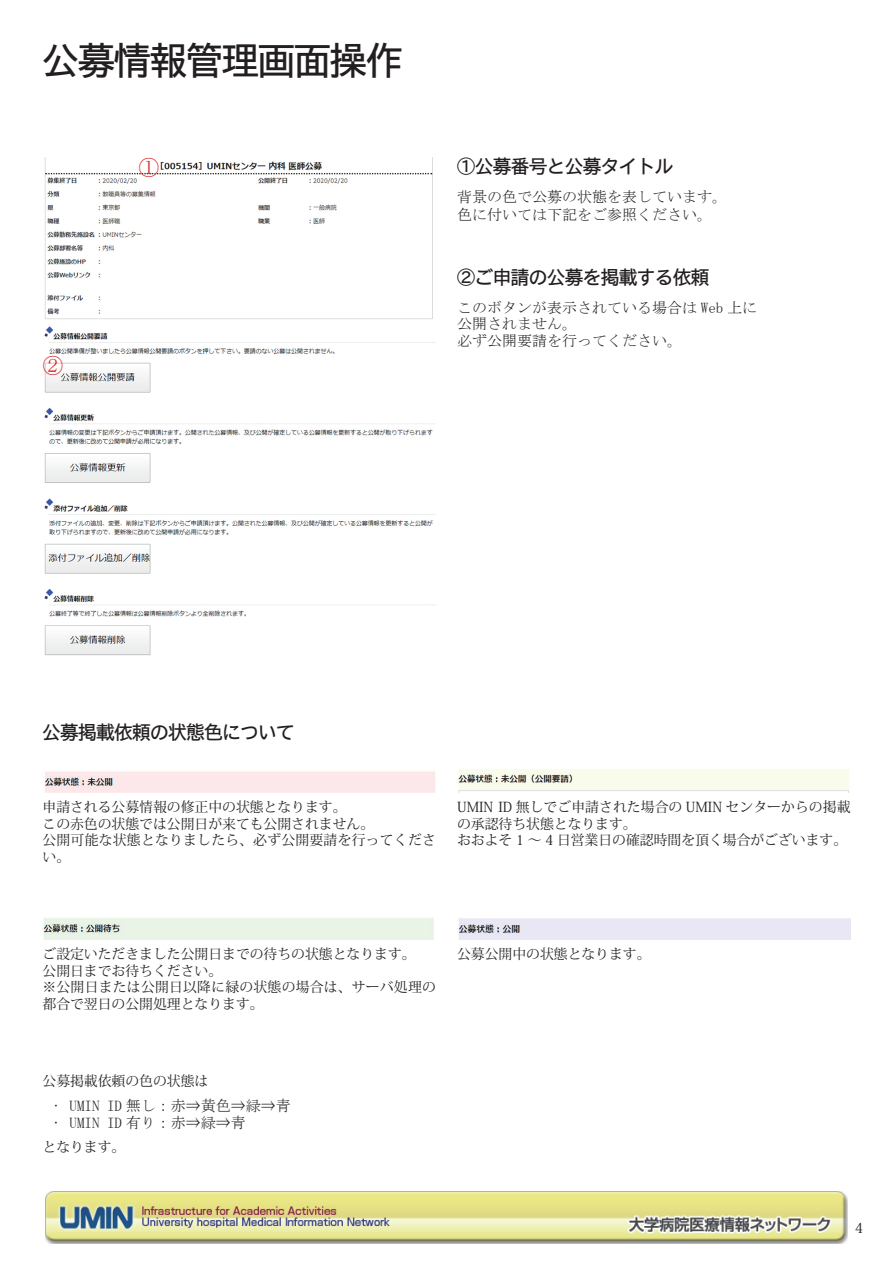
<style>
.page{position:relative;width:893px;height:1263px;background:#fff}
.page>*{position:absolute;margin:0;border:0;box-sizing:border-box;transform-origin:0 0}
.t1{font:500 36px "TBNP Go Std";color:#231f20}
.t2{font:21px "MS Mincho";color:#d62729}
.t3{font:500 18px "TBNP Go Std";color:#231f20}
.t4{font:15px/16.5px "MS Mincho";color:#231f20}
.t5{font:13.8px/16.5px "Koz Min Pr 6 N";color:#231f20}
</style>
<div class="page">
<img style="left:45px;top:1191px;width:803px;height:52px">
<img style="left:44px;top:157px;width:392px;height:499px">
<img style="left:458px;top:770px;width:391px;height:23px">
<img style="left:45px;top:771px;width:390px;height:22px">
<div style="left:43px;top:918px;width:391px;height:22px;background:#e9f4e7"></div>
<div style="left:458px;top:918px;width:392px;height:22px;background:#e8e7f3"></div>
<h1 class="t1" style="left:43px;top:33px;width:362px">公募情報管理画面操作</h1>
<h2 class="t2" style="left:43px;top:355px;width:22px">2</h2>
<h2 class="t2" style="left:139px;top:157px;width:22px">1</h2>
<h3 class="t3" style="left:457px;top:152px;width:217px">①公募番号と公募タイトル</h3>
<p class="t4" style="left:457px;top:187px;width:271px;line-height:18px">背景の色で公募の状態を表しています。色に付いては下記をご参照ください。</p>
<h3 class="t3" style="left:457px;top:263px;width:253px">②ご申請の公募を掲載する依頼</h3>
<p class="t4" style="left:457px;top:299px;width:301px">このボタンが表示されている場合は Web 上に公開されません。<br>必ず公開要請を行ってください。</p>
<h3 class="t3" style="left:43px;top:718px;width:254px">公募掲載依頼の状態色について</h3>
<p class="t5" style="left:43px;top:799px;width:395px">申請される公募情報の修正中の状態となります。<br>この赤色の状態では公開日が来ても公開されません。<br>公開可能な状態となりましたら、必ず公開要請を行ってください。</p>
<p class="t5" style="left:457px;top:799px;width:395px">UMIN ID 無しでご申請された場合の UMIN センターからの掲載の承認待ち状態となります。<br>おおよそ 1 ～ 4 日営業日の確認時間を頂く場合がございます。</p>
<p class="t5" style="left:43px;top:946px;width:395px">ご設定いただきました公開日までの待ちの状態となります。<br>公開日までお待ちください。<br>※公開日または公開日以降に緑の状態の場合は、サーバ処理の都合で翌日の公開処理となります。</p>
<p class="t5" style="left:457px;top:946px;width:195px">公募公開中の状態となります。</p>
<p class="t5" style="left:43px;top:1073px;width:167px">公募掲載依頼の色の状態は</p>
<p class="t4" style="left:107px;top:1097px;width:185px">ID 無し：赤⇒黄色⇒緑⇒青</p>
<p class="t4" style="left:70px;top:1097px;width:31px">UMIN</p>
<p class="t4" style="left:53px;top:1097px;width:9px">•</p>
<p class="t4" style="left:107px;top:1114px;width:140px">ID 有り：赤⇒緑⇒青</p>
<p class="t4" style="left:70px;top:1114px;width:31px">UMIN</p>
<p class="t4" style="left:53px;top:1114px;width:9px">•</p>
<p class="t5" style="left:43px;top:1139px;width:84px">となります。</p>
<p class="t5" style="left:855px;top:1220px;width:10px">4</p>
</div>
